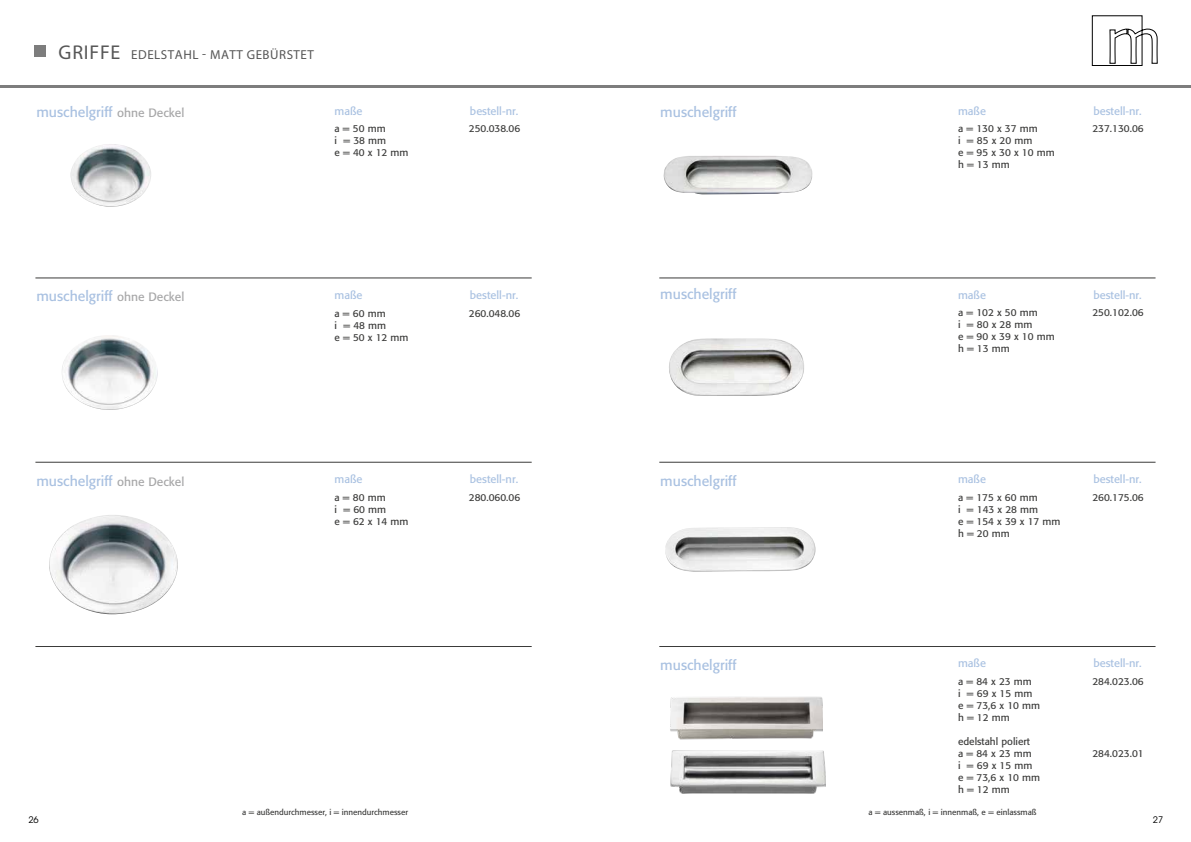
<style>
.page{position:relative;width:1191px;height:842px;background:#fff}
.page>*{position:absolute;margin:0;border:0;box-sizing:border-box;transform-origin:0 0}
.t1{font:14px "Formata";color:#a9c1e1}
.t2{font:13px "Myriad Pro";letter-spacing:.04em;color:#565656}
.t3{font:11px "Formata";color:#a9c1e1}
.t4{font:10px/12px "Formata";color:#3b3b3a}
.t5{font:9px "ITC Avant Garde Std";color:#000}
.t6{font:8px "Formata";color:#3b3b3a}
.s1{font-size:20px}
.s2{font-size:12px;color:#a7a7a8}
</style>
<div class="page">
<svg style="left:1092px;top:15px;width:65px;height:51px"></svg>
<div style="left:35px;top:45px;width:11px;height:12px;background:#7d7d7d"></div>
<hr style="left:0;top:85px;width:1191px;height:3px;background:#7d7d7d">
<hr style="left:659px;top:278px;width:496px;height:1px;background:#3b3b3a">
<hr style="left:659px;top:462px;width:496px;height:1px;background:#3b3b3a">
<hr style="left:659px;top:646px;width:496px;height:1px;background:#3b3b3a">
<hr style="left:35px;top:278px;width:496px;height:1px;background:#3b3b3a">
<hr style="left:35px;top:462px;width:496px;height:1px;background:#3b3b3a">
<hr style="left:35px;top:646px;width:496px;height:1px;background:#3b3b3a">
<img style="left:71px;top:144px;width:80px;height:63px">
<img style="left:62px;top:335px;width:96px;height:75px">
<img style="left:49px;top:515px;width:129px;height:99px">
<img style="left:665px;top:527px;width:151px;height:45px">
<img style="left:669px;top:338px;width:135px;height:58px">
<img style="left:663px;top:156px;width:150px;height:38px">
<img style="left:670px;top:696px;width:152px;height:44px">
<img style="left:670px;top:750px;width:156px;height:44px">
<h2 class="t2" style="left:59px;top:46px;width:257px"><span class="s1">GRIFFE</span> EDELSTAHL - MATT GEBÜRSTET</h2>
<h1 class="t1" style="left:36px;top:104px;width:149px">muschelgriff <span class="s2">ohne Deckel</span></h1>
<p class="t3" style="left:334px;top:104px;width:29px">maße</p>
<p class="t3" style="left:470px;top:104px;width:50px">bestell-nr.</p>
<h1 class="t1" style="left:660px;top:104px;width:78px">muschelgriff</h1>
<p class="t3" style="left:958px;top:104px;width:29px">maße</p>
<p class="t3" style="left:1093px;top:104px;width:50px">bestell-nr.</p>
<p class="t4" style="left:334px;top:123px;width:53px">a = 50 mm</p>
<p class="t4" style="left:469px;top:123px;width:53px">250.038.06</p>
<p class="t4" style="left:334px;top:135px;width:75px">i = 38 mm<br>e = 40 x 12 mm</p>
<p class="t4" style="left:958px;top:123px;width:81px">a = 130 x 37 mm</p>
<p class="t4" style="left:1092px;top:123px;width:53px">237.130.06</p>
<p class="t4" style="left:958px;top:135px;width:98px">i = 85 x 20 mm<br>e = 95 x 30 x 10 mm h = 13 mm</p>
<h1 class="t1" style="left:36px;top:288px;width:149px">muschelgriff <span class="s2">ohne Deckel</span></h1>
<p class="t3" style="left:334px;top:288px;width:29px">maße</p>
<p class="t3" style="left:470px;top:288px;width:50px">bestell-nr.</p>
<h1 class="t1" style="left:660px;top:286px;width:78px">muschelgriff</h1>
<p class="t3" style="left:958px;top:288px;width:29px">maße</p>
<p class="t3" style="left:1093px;top:288px;width:50px">bestell-nr.</p>
<p class="t4" style="left:334px;top:307px;width:53px">a = 60 mm</p>
<p class="t4" style="left:469px;top:307px;width:53px">260.048.06</p>
<p class="t4" style="left:334px;top:319px;width:75px">i = 48 mm<br>e = 50 x 12 mm</p>
<p class="t4" style="left:958px;top:307px;width:81px">a = 102 x 50 mm</p>
<p class="t4" style="left:1092px;top:307px;width:53px">250.102.06</p>
<p class="t4" style="left:958px;top:319px;width:98px">i = 80 x 28 mm<br>e = 90 x 39 x 10 mm h = 13 mm</p>
<h1 class="t1" style="left:36px;top:472px;width:149px">muschelgriff <span class="s2">ohne Deckel</span></h1>
<p class="t3" style="left:334px;top:473px;width:29px">maße</p>
<p class="t3" style="left:470px;top:473px;width:50px">bestell-nr.</p>
<p class="t4" style="left:334px;top:491px;width:53px">a = 80 mm</p>
<p class="t4" style="left:469px;top:491px;width:53px">280.060.06</p>
<p class="t4" style="left:334px;top:503px;width:75px">i = 60 mm<br>e = 62 x 14 mm</p>
<h1 class="t1" style="left:660px;top:472px;width:78px">muschelgriff</h1>
<p class="t3" style="left:958px;top:473px;width:29px">maße</p>
<p class="t3" style="left:1093px;top:473px;width:50px">bestell-nr.</p>
<p class="t4" style="left:958px;top:491px;width:81px">a = 175 x 60 mm</p>
<p class="t4" style="left:1092px;top:491px;width:53px">260.175.06</p>
<p class="t4" style="left:958px;top:503px;width:104px">i = 143 x 28 mm<br>e = 154 x 39 x 17 mm h = 20 mm</p>
<h1 class="t1" style="left:660px;top:656px;width:78px">muschelgriff</h1>
<p class="t3" style="left:958px;top:657px;width:29px">maße</p>
<p class="t3" style="left:1093px;top:657px;width:50px">bestell-nr.</p>
<p class="t4" style="left:958px;top:675px;width:75px">a = 84 x 23 mm</p>
<p class="t4" style="left:1092px;top:675px;width:53px">284.023.06</p>
<p class="t4" style="left:958px;top:687px;width:84px">i = 69 x 15 mm e = 73,6 x 10 mm h = 12 mm</p>
<p class="t4" style="left:958px;top:735px;width:75px">edelstahl poliert a = 84 x 23 mm</p>
<p class="t4" style="left:1092px;top:747px;width:53px">284.023.01</p>
<p class="t4" style="left:958px;top:759px;width:84px">i = 69 x 15 mm e = 73,6 x 10 mm h = 12 mm</p>
<p class="t6" style="left:242px;top:808px;width:167px">a = außendurchmesser, i = innendurchmesser</p>
<p class="t6" style="left:868px;top:808px;width:170px">a = aussenmaß, i = innenmaß, e = einlassmaß</p>
<p class="t5" style="left:28px;top:814px;width:12px">26</p>
<p class="t5" style="left:1153px;top:814px;width:12px">27</p>
</div>
